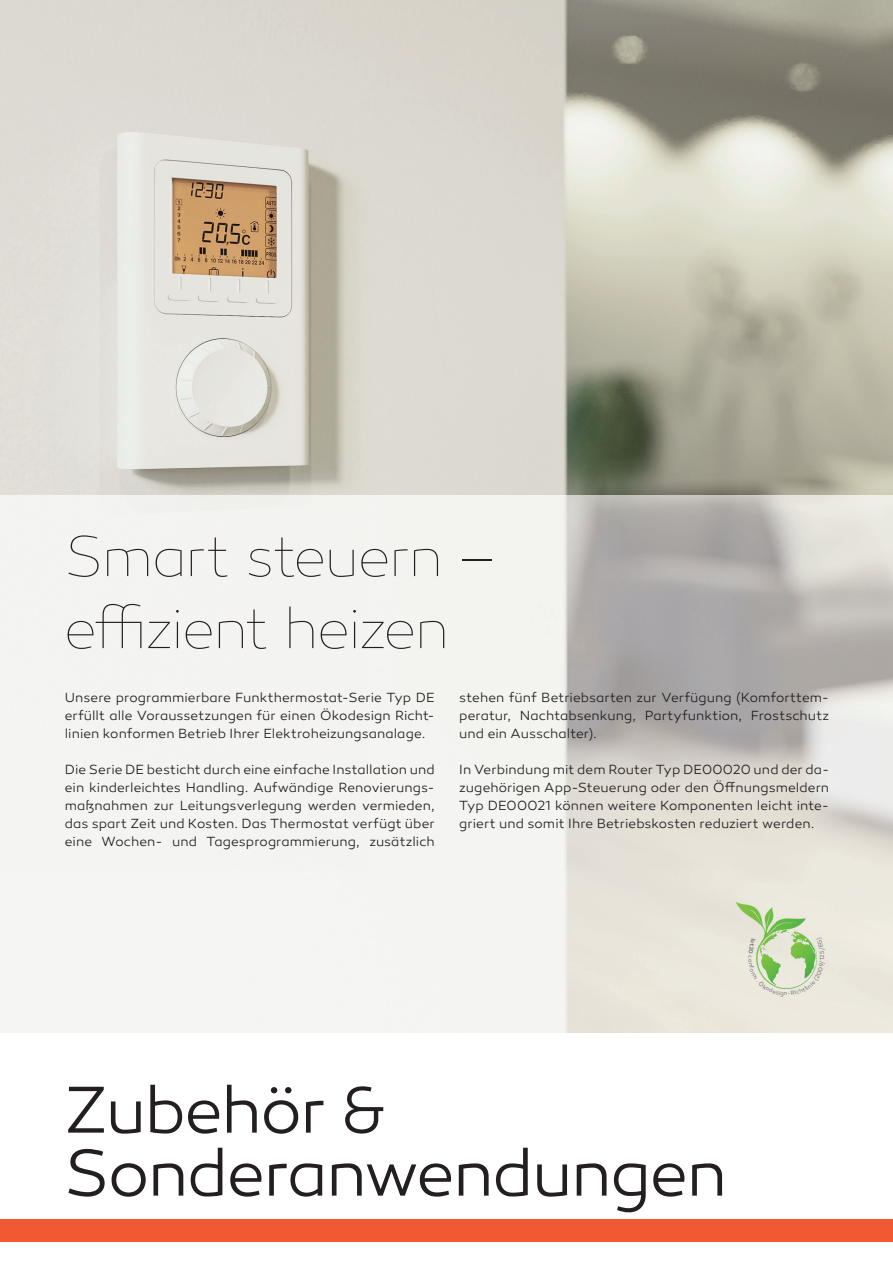
<style>
.page{position:relative;width:893px;height:1263px;background:#fff}
.page>*{position:absolute;margin:0;border:0;box-sizing:border-box;transform-origin:0 0}
.t1{font:300 67.5px/63px "Canaro";letter-spacing:-.025em;color:#231f20}
.t2{font:100 58.5px/72px "Canaro";letter-spacing:-.04em;color:#231f20}
.t3{font:300 13.5px/18px "Canaro";letter-spacing:.005em;color:#231f20;text-align:justify}
</style>
<div class="page">
<img style="left:0;top:0;width:893px;height:495px">
<img style="left:736px;top:902px;width:81px;height:86px">
<div style="left:0;top:1219px;width:893px;height:23px;background:#f05932"></div>
<svg style="left:748px;top:937px;width:78px;height:60px;background:#cfdebc"></svg>
<h2 class="t2" style="left:64px;top:521px;width:433px">Smart steuern – effizient heizen</h2>
<p class="t3" style="left:65px;top:689px;width:371px">Unsere programmierbare Funkthermostat-Serie Typ DE erfüllt alle Voraussetzungen für einen Ökodesign Richt&shy;linien konformen Betrieb Ihrer Elektroheizungsanalage.</p>
<p class="t3" style="left:65px;top:761px;width:371px">Die Serie DE besticht durch eine einfache Installation und ein kinderleichtes Handling. Aufwändige Renovierungs&shy;maßnahmen zur Leitungsverlegung werden vermieden, das spart Zeit und Kosten. Das Thermostat verfügt über eine Wochen- und Tagesprogrammierung, zusätzlich</p>
<p class="t3" style="left:459px;top:689px;width:371px">stehen fünf Betriebsarten zur Verfügung (Komforttem&shy;peratur, Nachtabsenkung, Partyfunktion, Frostschutz und ein Ausschalter).</p>
<p class="t3" style="left:459px;top:761px;width:371px">In Verbindung mit dem Router Typ DE00020 und der da&shy;zugehörigen App-Steuerung oder den Öffnungsmeldern Typ DE00021 können weitere Komponenten leicht inte&shy;griert und somit Ihre Betriebskosten reduziert werden.</p>
<h1 class="t1" style="left:64px;top:1079px;width:665px">Zubehör &amp;<br>Sonderanwendungen</h1>
</div>
